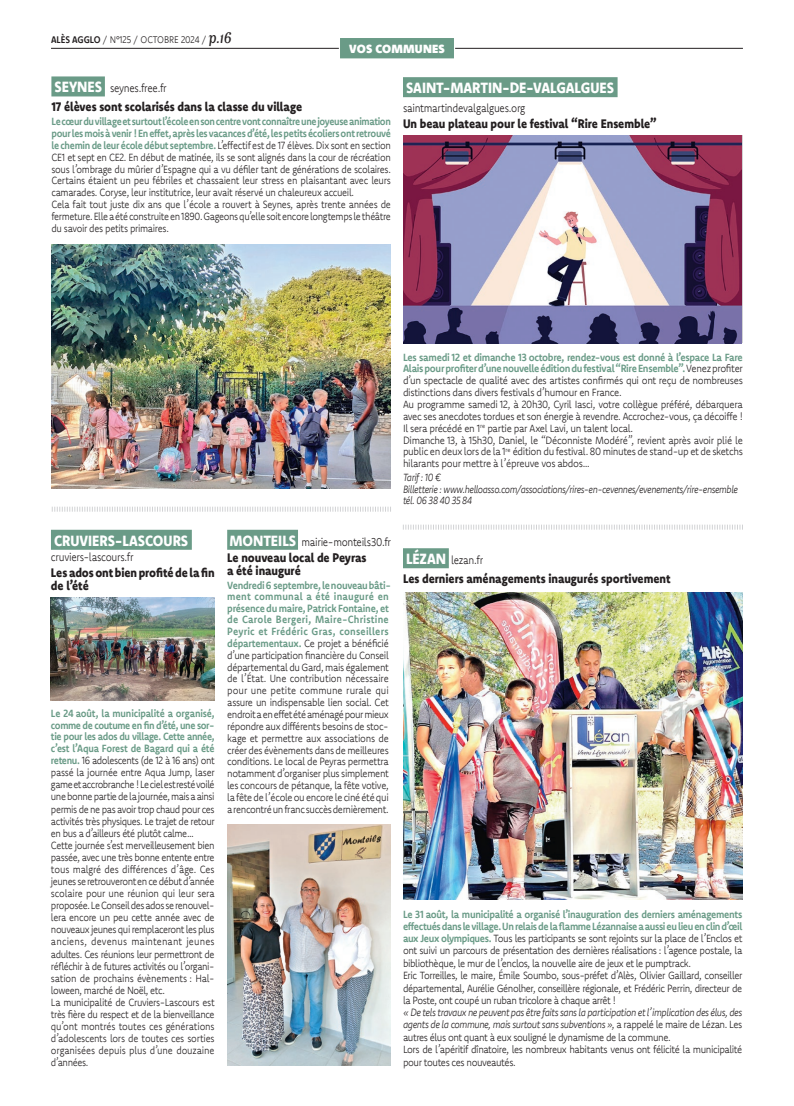
<style>
.page{position:relative;width:794px;height:1106px;background:#fff}
.page>*{position:absolute;margin:0;border:0;box-sizing:border-box;transform-origin:0 0}
._07__COMMUNES_texte_courant{font:15px "Komet Heavy SC";letter-spacing:-.005em;color:#fff;scale:.9 1}
._07c__COMMUNES_Titre{font:15px "Komet Heavy SC";letter-spacing:-.005em;color:#fff;scale:.9 1}
._07__COMMUNES_texte_courant-2{font:800 12.5px/13.2px "Komet";letter-spacing:-.005em;color:#231f20;scale:.9 1}
.t1{font:12px "Komet Black SC";letter-spacing:.02em;color:#fff;scale:.96 1}
._07__COMMUNES_texte_courant-3{font:300 11.5px "Komet";letter-spacing:-.025em;color:#231f20;scale:.88 1}
._07c__COMMUNES_Titre-2{font:300 11.5px "Komet";letter-spacing:-.03em;color:#231f20;scale:.88 1}
._07__COMMUNES_texte_courant-4{font:300 10.5px/12.1px "Komet";letter-spacing:-.035em;color:#231f20;text-align:justify;scale:.9 1}
._07__COMMUNES_texte_courant-5{font:300 10.5px/11.8px "Komet";letter-spacing:-.035em;color:#231f20;text-align:justify;scale:.91 1}
._07__COMMUNES_texte_courant-6{font:300 10.5px/11.9px "Komet";letter-spacing:-.035em;color:#231f20;text-align:justify;scale:.93 1}
._07__COMMUNES_texte_courant-7{font:300 10.5px/12.3px "Komet";letter-spacing:-.035em;color:#231f20;text-align:justify;scale:.92 1}
._07__COMMUNES_texte_courant-8{font:italic 300 10.5px/12.4px "Komet";letter-spacing:-.05em;color:#231f20;text-align:justify;scale:.91 1}
._07_COMMUNES_Infos_italique{font:italic 300 10.5px/11.2px "Komet";letter-spacing:-.045em;color:#231f20;scale:.89 1}
.t2{font:300 9.7px "Komet";letter-spacing:-.02em;color:#231f20;scale:.9 1}
.s1{font-weight:700}
.s2{font-family:"Matrix II Script OT";font-weight:400;font-size:15.4px}
.s3{font-family:"Komet Heavy SC";font-weight:400;font-size:15px;color:#fff}
.s4{font-weight:700;color:#6a9b87}
.s5{font-style:normal}
</style>
<div class="page">
<hr style="left:51px;top:48px;width:692px;height:1px;background:#231f20">
<div style="left:339px;top:37px;width:115px;height:22px;background:#6a9b87"></div>
<div style="left:339px;top:37px;width:116px;height:23px;border:1px solid #fff"></div>
<svg style="left:403px;top:524px;width:340px;height:5px"></svg>
<div style="left:51px;top:530px;width:141px;height:20px;background:#6a9b87"></div>
<img style="left:51px;top:597px;width:164px;height:103px">
<svg style="left:52px;top:506px;width:339px;height:5px"></svg>
<div style="left:403px;top:548px;width:46px;height:20px;background:#6a9b87"></div>
<img style="left:403px;top:593px;width:339px;height:306px">
<div style="left:403px;top:77px;width:214px;height:20px;background:#6a9b87"></div>
<img style="left:403px;top:135px;width:338px;height:208px">
<img style="left:51px;top:244px;width:340px;height:245px">
<div style="left:51px;top:76px;width:54px;height:20px;background:#6a9b87"></div>
<div style="left:227px;top:530px;width:71px;height:20px;background:#6a9b87"></div>
<img style="left:227px;top:825px;width:164px;height:240px">
<p class="t2" style="left:51px;top:33px;width:202px"><span class="s1">ALÈS AGGLO</span> / N°125 / OCTOBRE 2024 / <span class="s2">p.16</span></p>
<p class="t1" style="left:349px;top:41px;width:101px">VOS COMMUNES</p>
<p class="_07c__COMMUNES_Titre-2" style="left:55px;top:81px;width:129px"><span class="s3">SEYNES</span> seynes.free.fr</p>
<p class="_07__COMMUNES_texte_courant-2" style="left:51px;top:100px;width:280px">17 élèves sont scolarisés dans la classe du village</p>
<p class="_07__COMMUNES_texte_courant-4" style="left:51px;top:116px;width:379px;line-height:11.8px"><span class="s4">Le cœur du village et surtout l’école en son centre vont connaître une joyeuse animation pour les mois à venir ! En effet, après les vacances d’été, les petits écoliers ont retrouvé le chemin de leur école début septembre.</span> L’effectif est de 17 élèves. Dix sont en section CE1 et sept en CE2. En début de matinée, ils se sont alignés dans la cour de récréation sous l’ombrage du mûrier d’Espagne qui a vu défiler tant de générations de scolaires.<br>Certains étaient un peu fébriles et chassaient leur stress en plaisantant avec leurs camarades. Coryse, leur institutrice, leur avait réservé un chaleureux accueil.</p>
<p class="_07__COMMUNES_texte_courant-4" style="left:51px;top:198px;width:379px;line-height:11.8px">Cela fait tout juste dix ans que l’école a rouvert à Seynes, après trente années de fermeture. Elle a été construite en 1890. Gageons qu’elle soit encore longtemps le théâtre du savoir des petits primaires.</p>
<p class="_07__COMMUNES_texte_courant" style="left:406px;top:78px;width:232px">SAINT-MARTIN-DE-VALGALGUES</p>
<p class="_07__COMMUNES_texte_courant-3" style="left:403px;top:100px;width:140px">saintmartindevalgalgues.org</p>
<p class="_07__COMMUNES_texte_courant-2" style="left:403px;top:116px;width:283px">Un beau plateau pour le festival “Rire Ensemble”</p>
<p class="_07c__COMMUNES_Titre" style="left:54px;top:531px;width:150px">CRUVIERS-LASCOURS</p>
<p class="_07c__COMMUNES_Titre-2" style="left:51px;top:549px;width:95px">cruviers-lascours.fr</p>
<p class="_07__COMMUNES_texte_courant-2" style="left:51px;top:565px;width:183px">Les ados ont bien profité de la fin de l’été</p>
<p class="_07__COMMUNES_texte_courant-4" style="left:51px;top:707px;width:183px"><span class="s4">Le 24 août, la municipalité a organisé, comme de coutume en fin d’été, une sor&shy;tie pour les ados du village. Cette année, c’est l’Aqua Forest de Bagard qui a été retenu.</span> 16 adolescents (de 12 à 16 ans) ont passé la journée entre Aqua Jump, laser game et accrobranche ! Le ciel est resté voilé une bonne partie de la journée, mais a ainsi permis de ne pas avoir trop chaud pour ces activités très physiques. Le trajet de retour en bus a d’ailleurs été plutôt calme…</p>
<p class="_07__COMMUNES_texte_courant-4" style="left:51px;top:838px;width:183px">Cette journée s’est merveilleusement bien passée, avec une très bonne entente entre tous malgré des différences d’âge. Ces jeunes se retrouveront en ce début d’année scolaire pour une réunion qui leur sera proposée. Le Conseil des ados se renouvel&shy;lera encore un peu cette année avec de nouveaux jeunes qui remplaceront les plus anciens, devenus maintenant jeunes adultes. Ces réunions leur permettront de réfléchir à de futures activités ou l’organi&shy;sation de prochains évènements : Hal&shy;loween, marché de Noël, etc.</p>
<p class="_07__COMMUNES_texte_courant-4" style="left:51px;top:995px;width:183px">La municipalité de Cruviers-Lascours est très fière du respect et de la bienveillance qu’ont montrés toutes ces générations d’adolescents lors de toutes ces sorties organisées depuis plus d’une douzaine d’années.</p>
<p class="_07__COMMUNES_texte_courant-6" style="left:403px;top:351px;width:367px"><span class="s4">Les samedi 12 et dimanche 13 octobre, rendez-vous est donné à l’espace La Fare Alais pour profiter d’une nouvelle édition du festival “Rire Ensemble”.</span> Venez profiter d’un spectacle de qualité avec des artistes confirmés qui ont reçu de nombreuses distinctions dans divers festivals d’humour en France.</p>
<p class="_07__COMMUNES_texte_courant-6" style="left:403px;top:398px;width:367px">Au programme samedi 12, à 20h30, Cyril Iasci, votre collègue préféré, débarquera avec ses anecdotes tordues et son énergie à revendre. Accrochez-vous, ça décoiffe !<br>Il sera précédé en 1<sup>re</sup> partie par Axel Lavi, un talent local.</p>
<p class="_07__COMMUNES_texte_courant-6" style="left:403px;top:434px;width:367px">Dimanche 13, à 15h30, Daniel, le “Déconniste Modéré”, revient après avoir plié le public en deux lors de la 1<sup>re</sup> édition du festival. 80 minutes de stand-up et de sketchs hilarants pour mettre à l’épreuve vos abdos…</p>
<p class="_07_COMMUNES_Infos_italique" style="left:403px;top:472px;width:378px">Tarif : 10 €<br>Billetterie : www.helloasso.com/associations/rires-en-cevennes/evenements/rire-ensemble tél. 06 38 40 35 84</p>
<p class="_07__COMMUNES_texte_courant-3" style="left:229px;top:534px;width:185px"><span class="s3">MONTEILS</span> mairie-monteils30.fr</p>
<p class="_07__COMMUNES_texte_courant-2" style="left:227px;top:550px;width:156px">Le nouveau local de Peyras a été inauguré</p>
<p class="_07__COMMUNES_texte_courant-5" style="left:227px;top:579px;width:181px;text-align:left"><span class="s4">Vendredi 6 septembre, le nouveau bâti&shy;ment communal a été inauguré en présence du maire, Patrick Fontaine, et de Carole Bergeri, Maire-Christine Peyric et Frédéric Gras, conseillers départementaux.</span> Ce projet a bénéficié d’une participation financière du Conseil départemental du Gard, mais également de l’État. Une contribution nécessaire pour une petite commune rurale qui assure un indispensable lien social. Cet endroit a en effet été aménagé pour mieux répondre aux différents besoins de stoc&shy;kage et permettre aux associations de créer des évènements dans de meilleures conditions. Le local de Peyras permettra notamment d’organiser plus simplement les concours de pétanque, la fête votive, la fête de l’école ou encore le ciné été qui a rencontré un franc succès dernièrement.</p>
<p class="_07__COMMUNES_texte_courant-3" style="left:406px;top:553px;width:89px"><span class="s3">LÉZAN</span> lezan.fr</p>
<p class="_07__COMMUNES_texte_courant-2" style="left:403px;top:572px;width:299px">Les derniers aménagements inaugurés sportivement</p>
<p class="_07__COMMUNES_texte_courant-7" style="left:403px;top:907px;width:370px"><span class="s4">Le 31 août, la municipalité a organisé l’inauguration des derniers aménagements effectués dans le village. Un relais de la flamme Lézannaise a aussi eu lieu en clin d’œil aux Jeux olympiques.</span> Tous les participants se sont rejoints sur la place de l’Enclos et ont suivi un parcours de présentation des dernières réalisations : l’agence postale, la bibliothèque, le mur de l’enclos, la nouvelle aire de jeux et le pumptrack.</p>
<p class="_07__COMMUNES_texte_courant-5" style="left:403px;top:969px;width:374px;line-height:12.4px">Eric Torreilles, le maire, Émile Soumbo, sous-préfet d’Alès, Olivier Gaillard, conseiller départemental, Aurélie Génolher, conseillère régionale, et Frédéric Perrin, directeur de la Poste, ont coupé un ruban tricolore à chaque arrêt !</p>
<p class="_07__COMMUNES_texte_courant-8" style="left:403px;top:1005px;width:374px">« De tels travaux ne peuvent pas être faits sans la participation et l’implication des élus, des agents de la commune, mais surtout sans subventions »<span class="s5">, a rappelé le maire de Lézan. Les autres élus ont quant à eux souligné le dynamisme de la commune.</span></p>
<p class="_07__COMMUNES_texte_courant-7" style="left:403px;top:1043px;width:370px">Lors de l’apéritif dînatoire, les nombreux habitants venus ont félicité la municipalité pour toutes ces nouveautés.</p>
</div>
